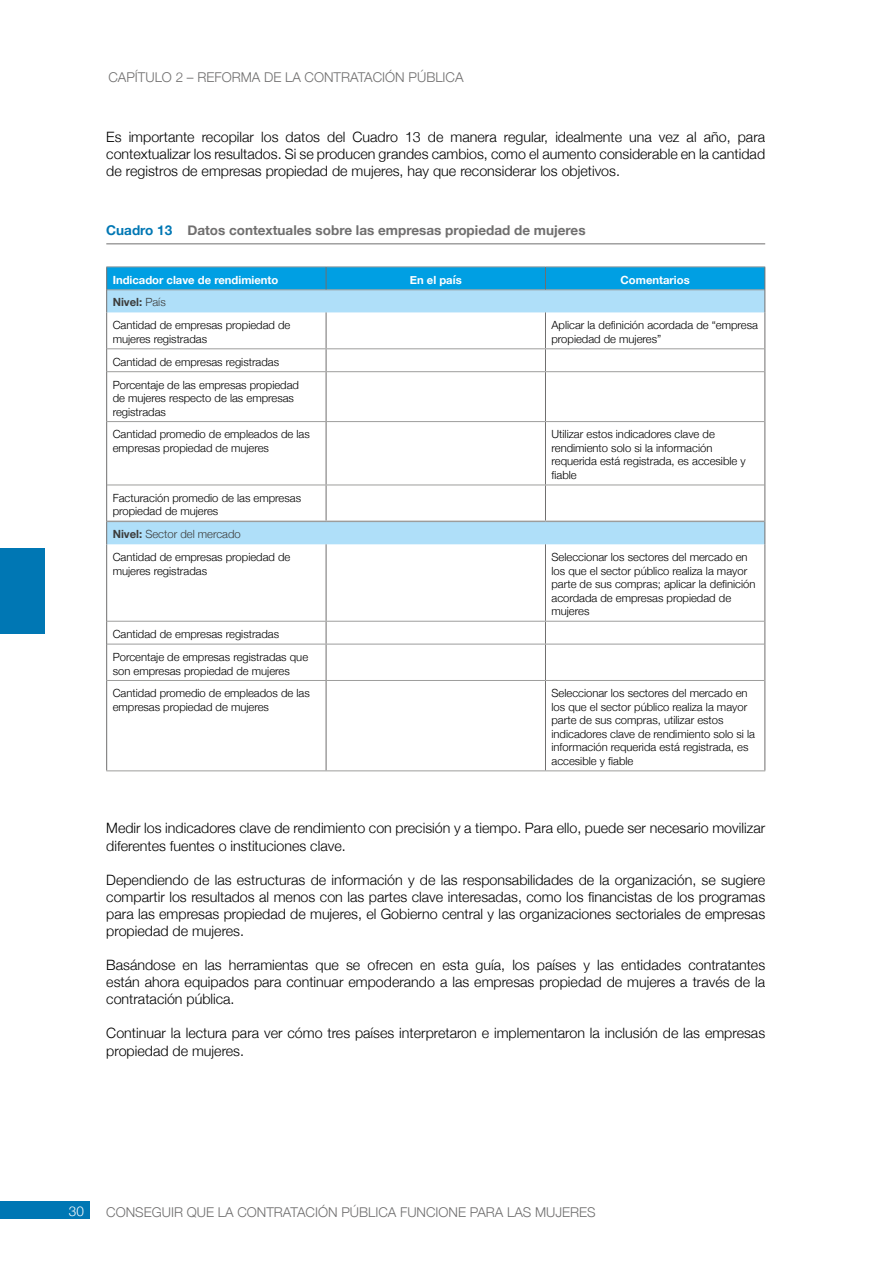
<style>
.page{position:relative;width:893px;height:1263px;background:#fff}
.page>*{position:absolute;margin:0;border:0;box-sizing:border-box;transform-origin:0 0}
.t1{font:300 14.25px/17.1px "Helvetica Neue";color:#000;text-align:justify}
.t2{font:300 13.5px "Helvetica Neue";color:#706f6f}
.t3{font:700 13.5px "Helvetica Neue";color:#706f6f}
.t4{font:300 13.5px "Helvetica Neue";color:#fff}
.t5{font:300 11.25px/13.5px "Helvetica Neue";color:#000}
.t6{font:700 11.25px "Helvetica Neue";color:#fff}
.s1{color:#0077b4}
.s2{font-weight:700;color:#3c3c3b}
.s3{color:#3c3c3b}
</style>
<div class="page">
<div style="left:0;top:1202px;width:89px;height:17px;background:#0077b4"></div>
<div style="left:0;top:549px;width:45px;height:85px;background:#0077b4"></div>
<hr style="left:106px;top:243px;width:659px;height:1px;background:#706f6f">
<svg style="left:107px;top:312px;width:657px;height:232px"></svg>
<hr style="left:326px;top:266px;width:219px;height:1px;background:#9d9d9c">
<hr style="left:545px;top:266px;width:220px;height:1px;background:#9d9d9c">
<hr style="left:106px;top:266px;width:220px;height:1px;background:#9d9d9c">
<hr style="left:106px;top:312px;width:1px;height:37px;background:#706f6f">
<hr style="left:326px;top:312px;width:1px;height:36px;background:#706f6f">
<hr style="left:545px;top:312px;width:1px;height:36px;background:#706f6f">
<hr style="left:764px;top:312px;width:1px;height:37px;background:#706f6f">
<svg style="left:106px;top:349px;width:1px;height:23px"></svg>
<svg style="left:326px;top:349px;width:1px;height:22px"></svg>
<svg style="left:545px;top:349px;width:1px;height:22px"></svg>
<svg style="left:764px;top:349px;width:1px;height:23px"></svg>
<hr style="left:106px;top:372px;width:1px;height:50px;background:#706f6f">
<hr style="left:326px;top:372px;width:1px;height:49px;background:#706f6f">
<hr style="left:545px;top:372px;width:1px;height:49px;background:#706f6f">
<hr style="left:764px;top:372px;width:1px;height:50px;background:#706f6f">
<hr style="left:106px;top:422px;width:1px;height:63px;background:#706f6f">
<hr style="left:326px;top:422px;width:1px;height:63px;background:#706f6f">
<hr style="left:545px;top:422px;width:1px;height:63px;background:#706f6f">
<hr style="left:764px;top:422px;width:1px;height:63px;background:#706f6f">
<hr style="left:106px;top:485px;width:1px;height:36px;background:#706f6f">
<hr style="left:326px;top:485px;width:1px;height:36px;background:#706f6f">
<hr style="left:545px;top:485px;width:1px;height:36px;background:#706f6f">
<hr style="left:764px;top:485px;width:1px;height:36px;background:#706f6f">
<svg style="left:106px;top:521px;width:1px;height:23px"></svg>
<svg style="left:764px;top:521px;width:1px;height:23px"></svg>
<hr style="left:106px;top:544px;width:1px;height:77px;background:#706f6f">
<hr style="left:326px;top:544px;width:1px;height:77px;background:#706f6f">
<hr style="left:545px;top:544px;width:1px;height:77px;background:#706f6f">
<hr style="left:764px;top:544px;width:1px;height:77px;background:#706f6f">
<svg style="left:106px;top:621px;width:1px;height:23px"></svg>
<svg style="left:326px;top:622px;width:1px;height:22px"></svg>
<svg style="left:545px;top:622px;width:1px;height:22px"></svg>
<svg style="left:764px;top:621px;width:1px;height:23px"></svg>
<hr style="left:106px;top:644px;width:1px;height:36px;background:#706f6f">
<hr style="left:326px;top:644px;width:1px;height:36px;background:#706f6f">
<hr style="left:545px;top:644px;width:1px;height:36px;background:#706f6f">
<hr style="left:764px;top:644px;width:1px;height:36px;background:#706f6f">
<hr style="left:106px;top:680px;width:1px;height:90px;background:#706f6f">
<hr style="left:326px;top:681px;width:1px;height:89px;background:#706f6f">
<hr style="left:545px;top:681px;width:1px;height:89px;background:#706f6f">
<hr style="left:764px;top:680px;width:1px;height:90px;background:#706f6f">
<hr style="left:107px;top:348px;width:219px;height:1px;background:#9d9d9c">
<hr style="left:326px;top:348px;width:219px;height:1px;background:#9d9d9c">
<hr style="left:545px;top:348px;width:219px;height:1px;background:#9d9d9c">
<hr style="left:107px;top:371px;width:219px;height:1px;background:#9d9d9c">
<hr style="left:326px;top:371px;width:219px;height:1px;background:#9d9d9c">
<hr style="left:545px;top:371px;width:219px;height:1px;background:#9d9d9c">
<hr style="left:107px;top:421px;width:219px;height:1px;background:#9d9d9c">
<hr style="left:326px;top:421px;width:219px;height:1px;background:#9d9d9c">
<hr style="left:545px;top:421px;width:219px;height:1px;background:#9d9d9c">
<hr style="left:107px;top:485px;width:219px;height:1px;background:#9d9d9c">
<hr style="left:326px;top:485px;width:219px;height:1px;background:#9d9d9c">
<hr style="left:545px;top:485px;width:219px;height:1px;background:#9d9d9c">
<hr style="left:107px;top:621px;width:219px;height:1px;background:#9d9d9c">
<hr style="left:326px;top:621px;width:219px;height:1px;background:#9d9d9c">
<hr style="left:545px;top:621px;width:219px;height:1px;background:#9d9d9c">
<hr style="left:107px;top:644px;width:219px;height:1px;background:#9d9d9c">
<hr style="left:326px;top:644px;width:219px;height:1px;background:#9d9d9c">
<hr style="left:545px;top:644px;width:219px;height:1px;background:#9d9d9c">
<hr style="left:107px;top:680px;width:219px;height:1px;background:#9d9d9c">
<hr style="left:326px;top:680px;width:219px;height:1px;background:#9d9d9c">
<hr style="left:545px;top:680px;width:219px;height:1px;background:#9d9d9c">
<hr style="left:106px;top:770px;width:220px;height:1px;background:#9d9d9c">
<hr style="left:326px;top:770px;width:219px;height:1px;background:#9d9d9c">
<hr style="left:545px;top:770px;width:220px;height:1px;background:#9d9d9c">
<hr style="left:107px;top:521px;width:219px;height:1px;background:#9d9d9c">
<hr style="left:326px;top:521px;width:219px;height:1px;background:#9d9d9c">
<hr style="left:545px;top:521px;width:219px;height:1px;background:#9d9d9c">
<svg style="left:106px;top:267px;width:659px;height:45px;background:#59bdea"></svg>
<p class="t2" style="left:108px;top:66px;width:357px">CAPÍTULO 2 – REFORMA DE LA CONTRATACIÓN PÚBLICA</p>
<p class="t1" style="left:106px;top:127px;width:660px">Es importante recopilar los datos del Cuadro 13 de manera regular, idealmente una vez al año, para contextualizar los resultados. Si se producen grandes cambios, como el aumento considerable en la cantidad de registros de empresas propiedad de mujeres, hay que reconsiderar los objetivos.</p>
<p class="t3" style="left:106px;top:220px;width:481px"><span class="s1">Cuadro 13</span> Datos contextuales sobre las empresas propiedad de mujeres</p>
<p class="t6" style="left:113px;top:271px;width:167px">Indicador clave de rendimiento</p>
<p class="t6" style="left:410px;top:271px;width:53px">En el país</p>
<p class="t6" style="left:621px;top:271px;width:71px">Comentarios</p>
<p class="t5" style="left:113px;top:290px;width:179px;line-height:23px"><span class="s2">Nivel:</span> <span class="s3">País<br></span>Cantidad de empresas propiedad de</p>
<p class="t5" style="left:113px;top:331px;width:96px">mujeres registradas</p>
<p class="t5" style="left:551px;top:318px;width:208px">Aplicar la definición acordada de “empresa propiedad de mujeres”</p>
<p class="t5" style="left:113px;top:349px;width:188px;line-height:23px">Cantidad de empresas registradas<br>Porcentaje de las empresas propiedad</p>
<p class="t5" style="left:113px;top:390px;width:183px">de mujeres respecto de las empresas registradas</p>
<p class="t5" style="left:113px;top:427px;width:199px">Cantidad promedio de empleados de las empresas propiedad de mujeres</p>
<p class="t5" style="left:551px;top:427px;width:196px">Utilizar estos indicadores clave de rendimiento solo si la información requerida está registrada, es accesible y fiable</p>
<p class="t5" style="left:113px;top:490px;width:190px">Facturación promedio de las empresas propiedad de mujeres</p>
<p class="t5" style="left:113px;top:522px;width:179px;line-height:23px"><span class="s2">Nivel:</span> <span class="s3">Sector del mercado<br></span>Cantidad de empresas propiedad de</p>
<p class="t5" style="left:113px;top:563px;width:96px">mujeres registradas</p>
<p class="t5" style="left:551px;top:550px;width:206px">Seleccionar los sectores del mercado en los que el sector público realiza la mayor parte de sus compras; aplicar la definición acordada de empresas propiedad de mujeres</p>
<p class="t5" style="left:113px;top:622px;width:197px;line-height:23px">Cantidad de empresas registradas<br>Porcentaje de empresas registradas que</p>
<p class="t5" style="left:113px;top:658px;width:199px;line-height:23px">son empresas propiedad de mujeres<br>Cantidad promedio de empleados de las</p>
<p class="t5" style="left:113px;top:699px;width:158px">empresas propiedad de mujeres</p>
<p class="t5" style="left:551px;top:686px;width:205px">Seleccionar los sectores del mercado en los que el sector público realiza la mayor parte de sus compras, utilizar estos indicadores clave de rendimiento solo si la información requerida está registrada, es accesible y fiable</p>
<p class="t1" style="left:106px;top:819px;width:660px">Medir los indicadores clave de rendimiento con precisión y a tiempo. Para ello, puede ser necesario movilizar diferentes fuentes o instituciones clave.</p>
<p class="t1" style="left:106px;top:870px;width:660px">Dependiendo de las estructuras de información y de las responsabilidades de la organización, se sugiere compartir los resultados al menos con las partes clave interesadas, como los financistas de los programas para las empresas propiedad de mujeres, el Gobierno central y las organizaciones sectoriales de empresas propiedad de mujeres.</p>
<p class="t1" style="left:106px;top:955px;width:660px">Basándose en las herramientas que se ofrecen en esta guía, los países y las entidades contratantes están ahora equipados para continuar empoderando a las empresas propiedad de mujeres a través de la contratación pública.</p>
<p class="t1" style="left:106px;top:1024px;width:660px">Continuar la lectura para ver cómo tres países interpretaron e implementaron la inclusión de las empresas propiedad de mujeres.</p>
<p class="t4" style="left:69px;top:1200px;width:17px">30</p>
<p class="t2" style="left:106px;top:1201px;width:491px">CONSEGUIR QUE LA CONTRATACIÓN PÚBLICA FUNCIONE PARA LAS MUJERES</p>
</div>
